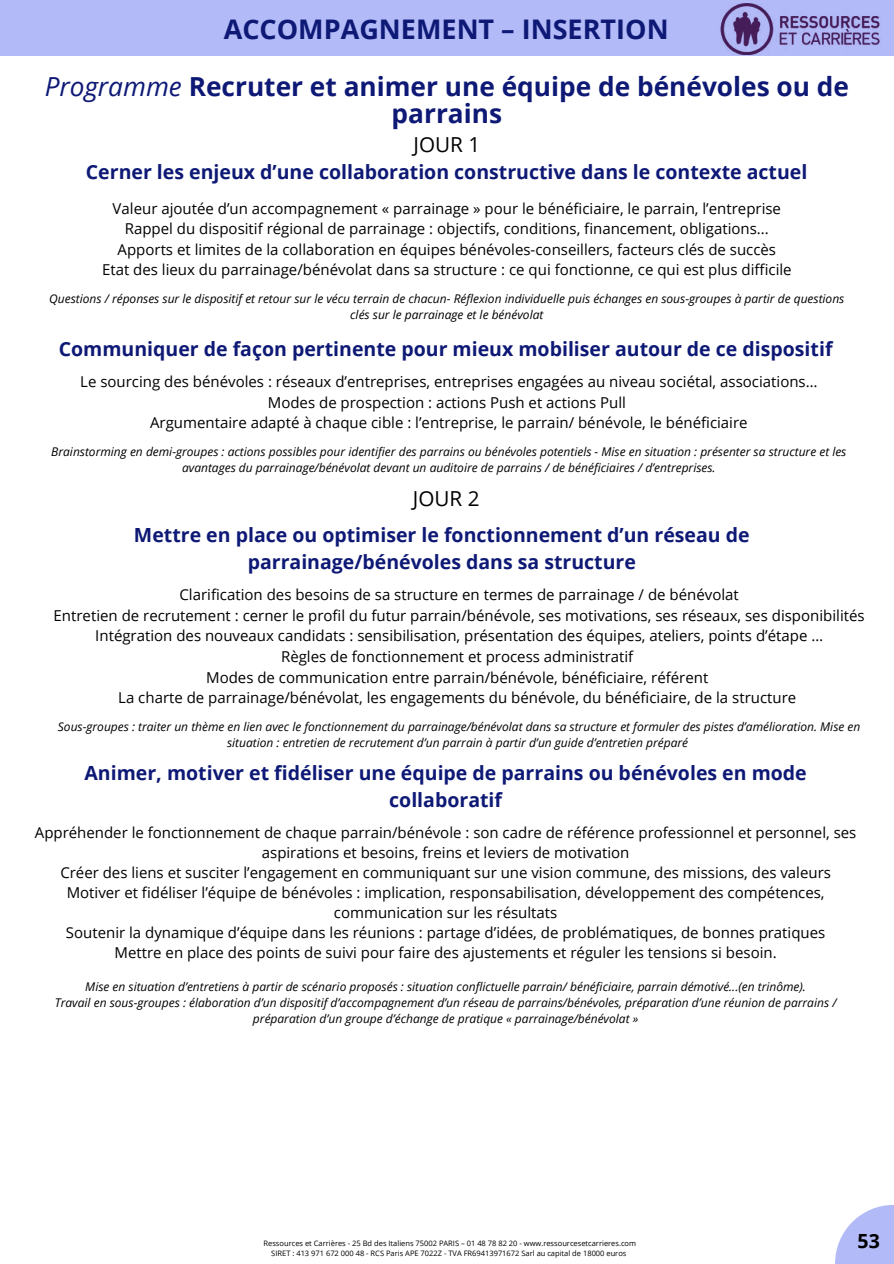
<style>
.page{position:relative;width:894px;height:1264px;background:#fff}
.page>*{position:absolute;margin:0;border:0;box-sizing:border-box;transform-origin:0 0}
.t1{font:700 27px "Open Sans";color:#0e1976}
.t2{font:700 26.25px/27px "Open Sans";color:#0e1976;text-align:center}
.t3{font:20.7px "Open Sans";color:#000}
.t4{font:700 19.5px/27px "Open Sans";color:#0e1976;text-align:center}
.t5{font:700 19.5px "Open Sans";color:#000}
.t6{font:15px/20.5px "Open Sans";color:#000;text-align:center}
.t7{font:italic 12px/16.2px "Open Sans";color:#000;text-align:center}
.t8{font:7.5px/10.1px "Open Sans";color:#000;text-align:center}
.s1{font-weight:400;font-style:italic}
</style>
<div class="page">
<div style="left:0;top:0;width:893px;height:55px;background:#b3baf8"></div>
<img style="left:720px;top:3px;width:160px;height:52px">
<svg style="left:835px;top:1205px;width:58px;height:58px;fill:#b3baf8"></svg>
<h1 class="t1" style="left:224px;top:10px;width:446px">ACCOMPAGNEMENT – INSERTION</h1>
<h2 class="t2" style="left:45px;top:72px;width:805px"><span class="s1">Programme</span> Recruter et animer une équipe de bénévoles ou de parrains</h2>
<h3 class="t3" style="left:413px;top:130px;width:68px">JOUR 1</h3>
<h3 class="t4" style="left:86px;top:158px;width:722px">Cerner les enjeux d’une collaboration constructive dans le contexte actuel</h3>
<p class="t6" style="left:102px;top:197px;width:691px">Valeur ajoutée d’un accompagnement « parrainage » pour le bénéficiaire, le parrain, l’entreprise Rappel du dispositif régional de parrainage : objectifs, conditions, financement, obligations...<br>Apports et limites de la collaboration en équipes bénévoles-conseillers, facteurs clés de succès<br>Etat des lieux du parrainage/bénévolat dans sa structure : ce qui fonctionne, ce qui est plus difficile</p>
<p class="t7" style="left:49px;top:290px;width:796px">Questions / réponses sur le dispositif et retour sur le vécu terrain de chacun- Réflexion individuelle puis échanges en sous-groupes à partir de questions clés sur le parrainage et le bénévolat</p>
<h3 class="t4" style="left:59px;top:335px;width:775px">Communiquer de façon pertinente pour mieux mobiliser autour de ce dispositif</h3>
<p class="t6" style="left:80px;top:371px;width:738px">Le sourcing des bénévoles : réseaux d’entreprises, entreprises engagées au niveau sociétal, associations…<br>Modes de prospection : actions Push et actions Pull<br>Argumentaire adapté à chaque cible : l’entreprise, le parrain/ bénévole, le bénéficiaire</p>
<p class="t7" style="left:51px;top:443px;width:796px">Brainstorming en demi-groupes : actions possibles pour identifier des parrains ou bénévoles potentiels - Mise en situation : présenter sa structure et les avantages du parrainage/bénévolat devant un auditoire de parrains / de bénéficiaires / d’entreprises.</p>
<h3 class="t3" style="left:413px;top:484px;width:68px">JOUR 2</h3>
<h3 class="t4" style="left:134px;top:520px;width:617px">Mettre en place ou optimiser le fonctionnement d’un réseau de parrainage/bénévoles dans sa structure</h3>
<p class="t6" style="left:54px;top:584px;width:812px">Clarification des besoins de sa structure en termes de parrainage / de bénévolat<br>Entretien de recrutement : cerner le profil du futur parrain/bénévole, ses motivations, ses réseaux, ses disponibilités Intégration des nouveaux candidats : sensibilisation, présentation des équipes, ateliers, points d’étape …<br>Règles de fonctionnement et process administratif<br>Modes de communication entre parrain/bénévole, bénéficiaire, référent<br>La charte de parrainage/bénévolat, les engagements du bénévole, du bénéficiaire, de la structure</p>
<p class="t7" style="left:58px;top:718px;width:803px">Sous-groupes : traiter un thème en lien avec le fonctionnement du parrainage/bénévolat dans sa structure et formuler des pistes d’amélioration. Mise en situation : entretien de recrutement d’un parrain à partir d’un guide d’entretien préparé</p>
<h3 class="t4" style="left:84px;top:759px;width:723px">Animer, motiver et fidéliser une équipe de parrains ou bénévoles en mode collaboratif</h3>
<p class="t6" style="left:35px;top:822px;width:822px;line-height:20px">Appréhender le fonctionnement de chaque parrain/bénévole : son cadre de référence professionnel et personnel, ses aspirations et besoins, freins et leviers de motivation<br>Créer des liens et susciter l’engagement en communiquant sur une vision commune, des missions, des valeurs Motiver et fidéliser l’équipe de bénévoles : implication, responsabilisation, développement des compétences, communication sur les résultats<br>Soutenir la dynamique d’équipe dans les réunions : partage d’idées, de problématiques, de bonnes pratiques<br>Mettre en place des points de suivi pour faire des ajustements et réguler les tensions si besoin.</p>
<p class="t7" style="left:55px;top:978px;width:783px">Mise en situation d’entretiens à partir de scénario proposés : situation conflictuelle parrain/ bénéficiaire, parrain démotivé...(en trinôme).<br>Travail en sous-groupes : élaboration d’un dispositif d’accompagnement d’un réseau de parrains/bénévoles, préparation d’une réunion de parrains / préparation d’un groupe d’échange de pratique « parrainage/bénévolat »</p>
<p class="t8" style="left:263px;top:1238px;width:374px">Ressources et Carrières - 25 Bd des Italiens 75002 PARIS – 01 48 78 82 20 - www.ressourcesetcarrieres.com<br>SIRET : 413 971 672 000 48 - RCS Paris APE 7022Z - TVA FR69413971672 Sarl au capital de 18000 euros</p>
<h3 class="t5" style="left:857px;top:1226px;width:24px">53</h3>
</div>
